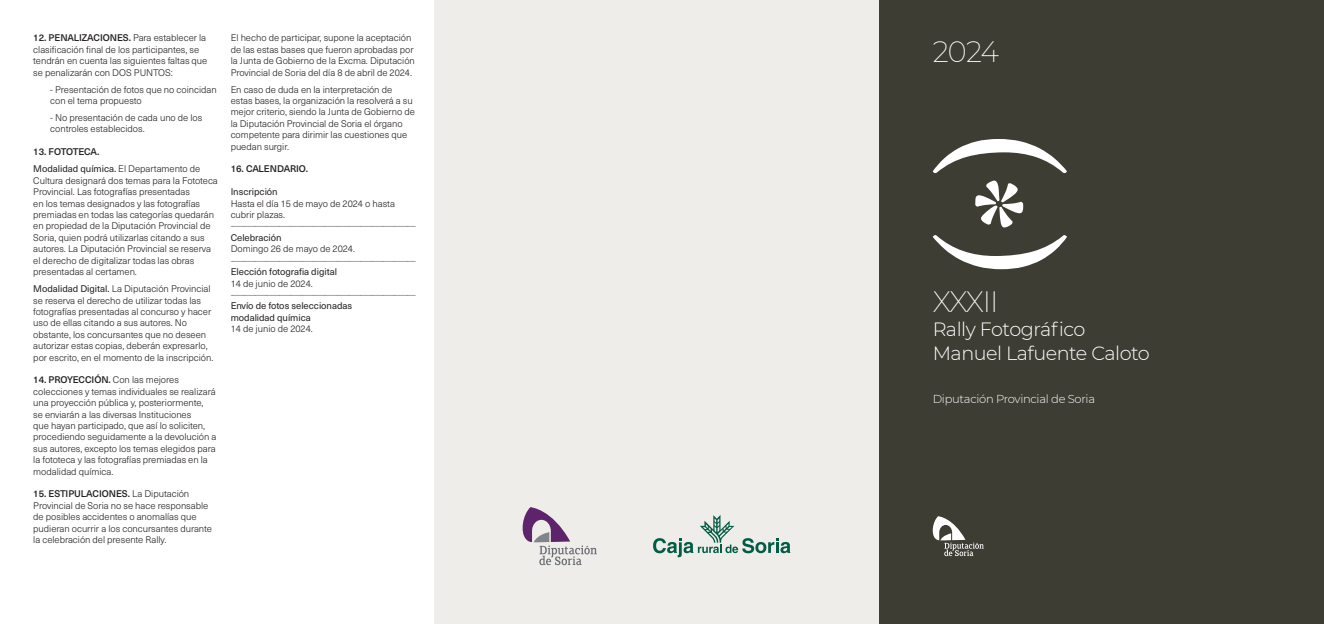
<style>
.page{position:relative;width:1324px;height:624px;background:#fff}
.page>*{position:absolute;margin:0;border:0;box-sizing:border-box;transform-origin:0 0}
.t1{font:200 28.8px "Montserrat";letter-spacing:-.05em;color:#fff}
.t2{font:300 19.2px "Montserrat";letter-spacing:-.025em;color:#fff}
.t3{font:300 11.5px "Montserrat";letter-spacing:-.025em;color:#fff}
.Texto_independiente{font:300 9.5px/11.4px "Neue Haas Unica W1 G";letter-spacing:-.005em;color:#231f20}
.t4{font:9.5px "Neue Haas Unica W1 G";letter-spacing:-.005em;color:#231f20}
.t5{font:500 9.5px "Neue Haas Unica W1 G";letter-spacing:-.02em;color:#231f20}
.t6{font:6px "Akzidenz Grotesk BQ";color:#3e3d33}
.s1{font-weight:500}
.s2{font-weight:400}
</style>
<div class="page">
<div style="left:434px;top:0;width:445px;height:624px;background:#eeede9"></div>
<div style="left:879px;top:0;width:445px;height:624px;background:#3e3d33"></div>
<svg style="left:933px;top:139px;width:134px;height:34px"></svg>
<svg style="left:975px;top:180px;width:48px;height:47px"></svg>
<svg style="left:933px;top:235px;width:134px;height:34px"></svg>
<svg style="left:932px;top:516px;width:52px;height:40px"></svg>
<svg style="left:522px;top:507px;width:75px;height:58px"></svg>
<svg style="left:653px;top:515px;width:137px;height:42px"></svg>
<p class="Texto_independiente" style="left:33px;top:32px;width:176px"><span class="s1">12. PENALIZACIONES.</span> Para establecer la clasificación final de los participantes, se tendrán en cuenta las siguientes faltas que se penalizarán con DOS PUNTOS:</p>
<p class="Texto_independiente" style="left:50px;top:83px;width:168px">- Presentación de fotos que no coincidan con el tema propuesto</p>
<p class="Texto_independiente" style="left:50px;top:111px;width:154px">- No presentación de cada uno de los controles establecidos.</p>
<p class="t5" style="left:33px;top:145px;width:68px">13. FOTOTECA.</p>
<p class="Texto_independiente" style="left:33px;top:163px;width:186px"><span class="s2">Modalidad química.</span> El Departamento de Cultura designará dos temas para la Fototeca Provincial. Las fotografías presentadas<br>en los temas designados y las fotografías premiadas en todas las categorías quedarán en propiedad de la Diputación Provincial de Soria, quien podrá utilizarlas citando a sus autores. La Diputación Provincial se reserva el derecho de digitalizar todas las obras presentadas al certamen.</p>
<p class="Texto_independiente" style="left:33px;top:282px;width:182px"><span class="s2">Modalidad Digital.</span> La Diputación Provincial se reserva el derecho de utilizar todas las fotografías presentadas al concurso y hacer uso de ellas citando a sus autores. No obstante, los concursantes que no deseen autorizar estas copias, deberán expresarlo, por escrito, en el momento de la inscripción.</p>
<p class="Texto_independiente" style="left:33px;top:374px;width:185px"><span class="s1">14. PROYECCIÓN.</span> Con las mejores colecciones y temas individuales se realizará una proyección pública y, posteriormente,<br>se enviarán a las diversas Instituciones<br>que hayan participado, que así lo soliciten, procediendo seguidamente a la devolución a sus autores, excepto los temas elegidos para la fototeca y las fotografías premiadas en la modalidad química.</p>
<p class="Texto_independiente" style="left:33px;top:488px;width:180px"><span class="s1">15. ESTIPULACIONES.</span> La Diputación Provincial de Soria no se hace responsable de posibles accidentes o anomalías que pudieran ocurrir a los concursantes durante la celebración del presente Rally.</p>
<p class="Texto_independiente" style="left:231px;top:32px;width:186px">El hecho de participar, supone la aceptación de las estas bases que fueron aprobadas por la Junta de Gobierno de la Excma. Diputación Provincial de Soria del día 8 de abril de 2024.</p>
<p class="Texto_independiente" style="left:231px;top:83px;width:186px">En caso de duda en la interpretación de estas bases, la organización la resolverá a su mejor criterio, siendo la Junta de Gobierno de la Diputación Provincial de Soria el órgano competente para dirimir las cuestiones que puedan surgir.</p>
<p class="t5" style="left:231px;top:162px;width:79px">16. CALENDARIO.</p>
<p class="t4" style="left:231px;top:185px;width:49px">Inscripción</p>
<p class="Texto_independiente" style="left:231px;top:197px;width:166px">Hasta el día 15 de mayo de 2024 o hasta cubrir plazas.</p>
<p class="t6" style="left:231px;top:223px;width:187px">------------------------------------------------------------------------------------------------------------------</p>
<p class="t4" style="left:231px;top:230px;width:52px">Celebración</p>
<p class="Texto_independiente" style="left:231px;top:243px;width:126px">Domingo 26 de mayo de 2024.</p>
<p class="t4" style="left:231px;top:265px;width:108px">Elección fotografia digital</p>
<p class="Texto_independiente" style="left:231px;top:277px;width:84px">14 de junio de 2024.</p>
<p class="t6" style="left:231px;top:291px;width:187px">------------------------------------------------------------------------------------------------------------------</p>
<p class="t4" style="left:231px;top:299px;width:123px">Envío de fotos seleccionadas</p>
<p class="t4" style="left:231px;top:310px;width:82px">modalidad química</p>
<p class="Texto_independiente" style="left:231px;top:322px;width:84px">14 de junio de 2024.</p>
<p class="t1" style="left:933px;top:32px;width:68px">2024</p>
<p class="t1" style="left:933px;top:283px;width:67px">XXXII</p>
<p class="t2" style="left:933px;top:316px;width:154px">Rally Fotográfico</p>
<p class="t2" style="left:933px;top:340px;width:219px">Manuel Lafuente Caloto</p>
<p class="t3" style="left:933px;top:391px;width:164px">Diputación Provincial de Soria</p>
</div>
